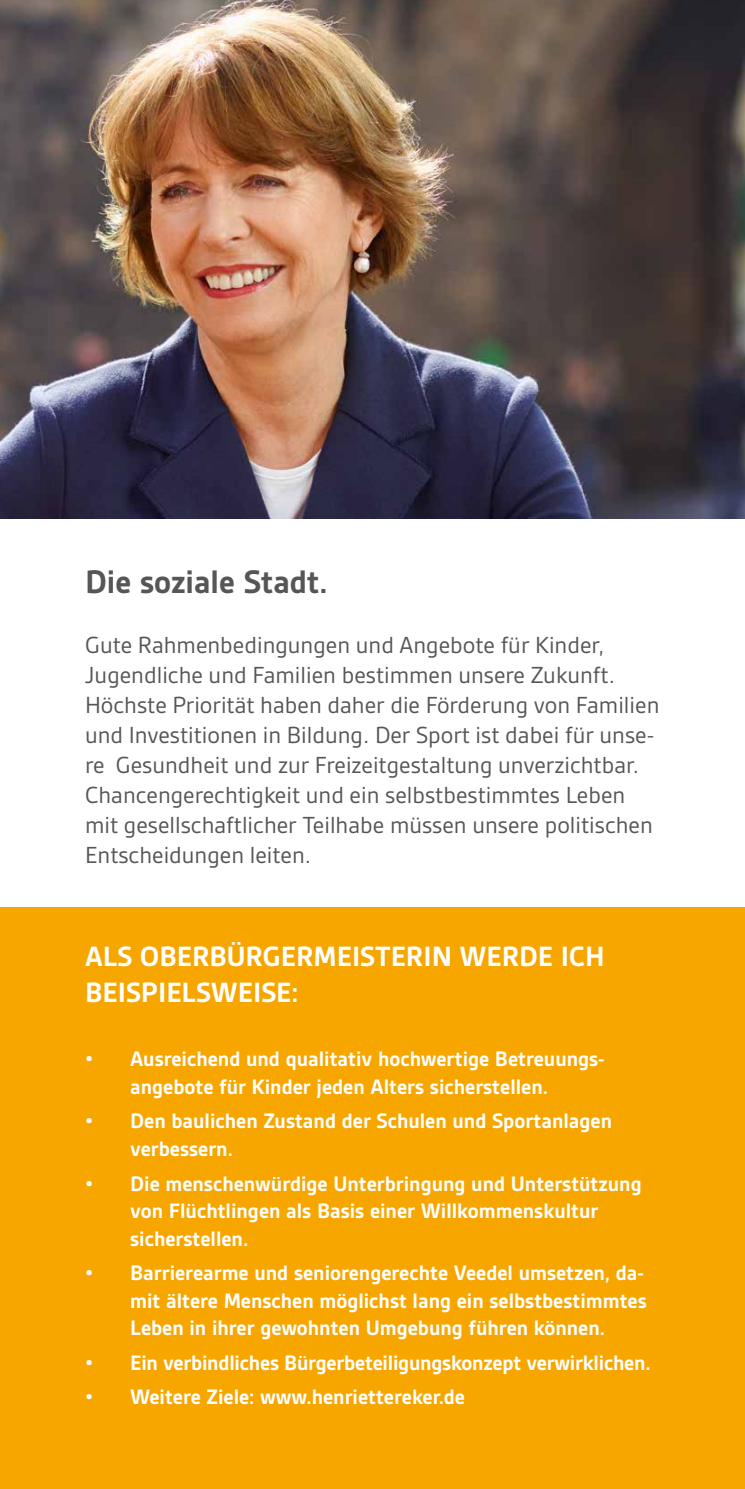
<style>
.page{position:relative;width:745px;height:1489px;background:#fff}
.page>*{position:absolute;margin:0;border:0;box-sizing:border-box;transform-origin:0 0}
.t1{font:700 35px "Gesta";color:#565656}
.t2{font:700 30px/36px "Gesta";color:#fff}
.t3{font:25px/30px "Gesta";color:#565656}
.t4{font:700 22.5px/27.5px "Gesta";color:#fff}
</style>
<div class="page">
<div style="left:0;top:907px;width:744px;height:581px;background:#f7a600"></div>
<hr style="left:744px;top:907px;width:1px;height:581px;background:#e15097">
<img style="left:0;top:0;width:744px;height:519px">
<h1 class="t1" style="left:85px;top:561px;width:243px">Die soziale Stadt.</h1>
<p class="t3" style="left:85px;top:629px;width:575px">Gute Rahmenbedingungen und Angebote für Kinder, Jugendliche und Familien bestimmen unsere Zukunft.<br>Höchste Priorität haben daher die Förderung von Familien und Investitionen in Bildung. Der Sport ist dabei für unse&shy;re Gesundheit und zur Freizeitgestaltung unverzichtbar.<br>Chancengerechtigkeit und ein selbstbestimmtes Leben mit gesellschaftlicher Teilhabe müssen unsere politischen Entscheidungen leiten.</p>
<h2 class="t2" style="left:85px;top:938px;width:520px">ALS OBERBÜRGERMEISTERIN WERDE ICH<br>BEISPIELSWEISE:</h2>
<p class="t4" style="left:85px;top:1045px;width:519px;text-align:center">• Ausreichend und qualitativ hochwertige Betreuungs&shy;angebote für Kinder jeden Alters sicherstellen.</p>
<p class="t4" style="left:130px;top:1107px;width:483px;text-indent:-45px">• Den baulichen Zustand der Schulen und Sportanlagen verbessern.</p>
<p class="t4" style="left:130px;top:1169px;width:512px;text-indent:-45px">• Die menschenwürdige Unterbringung und Unterstützung von Flüchtlingen als Basis einer Willkommenskultur sicherstellen.</p>
<p class="t4" style="left:130px;top:1259px;width:517px;text-indent:-45px">• Barrierearme und seniorengerechte Veedel umsetzen, da&shy;mit ältere Menschen möglichst lang ein selbstbestimmtes<br>Leben in ihrer gewohnten Umgebung führen können.</p>
<p class="t4" style="left:85px;top:1348px;width:566px">• Ein verbindliches Bürgerbeteiligungskonzept verwirklichen.</p>
<p class="t4" style="left:85px;top:1383px;width:381px">• Weitere Ziele: www.henriettereker.de</p>
</div>
